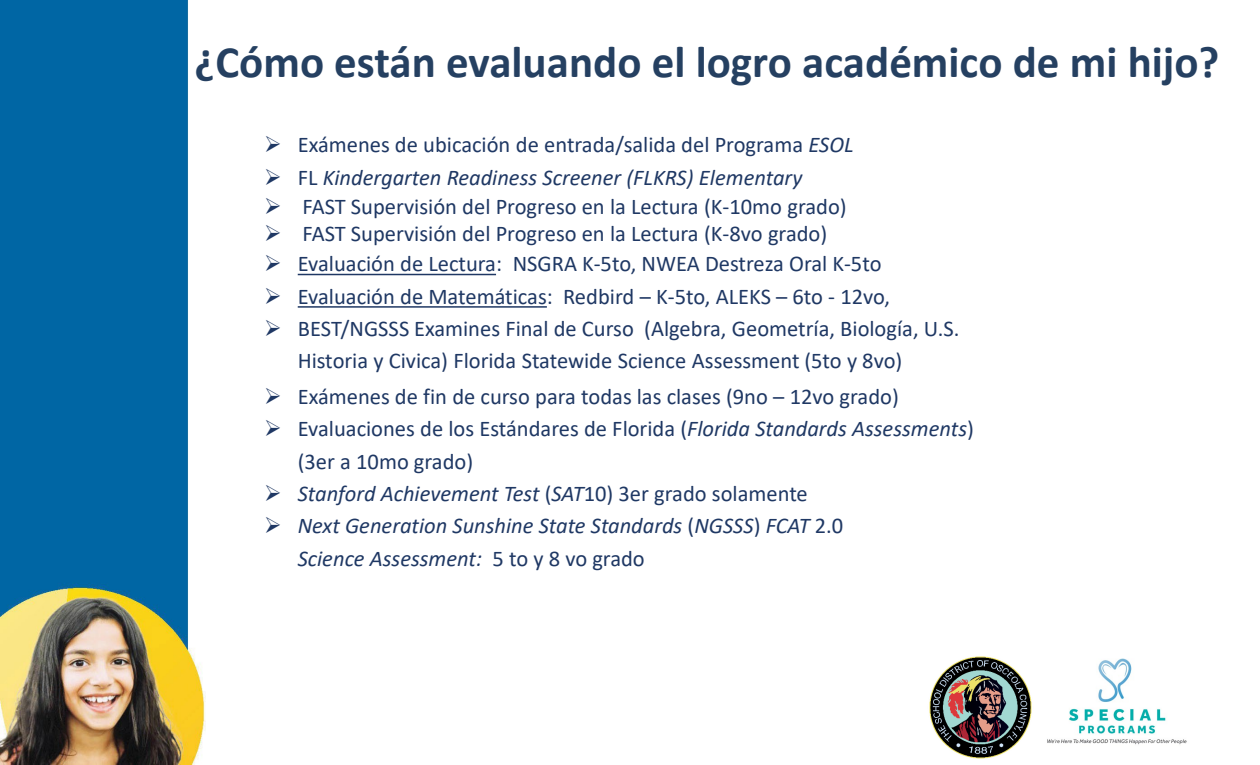
<style>
.page{position:relative;width:1260px;height:765px;background:#fff}
.page>*{position:absolute;margin:0;border:0;box-sizing:border-box;transform-origin:0 0}
.t1{font:700 45px "Calibri";color:#254061}
.t2{font:22.5px/32.4px "Calibri";color:#1f3864}
.t3{font:italic 22.5px/32.4px "Calibri";color:#1f3864}
.s1{font-style:italic}
.s2{font-style:normal}
</style>
<div class="page">
<img style="left:0;top:0;width:205px;height:765px">
<img style="left:929px;top:656px;width:103px;height:103px">
<img style="left:1047px;top:658px;width:140px;height:87px">
<svg style="left:298px;top:274px;width:198px;height:1px"></svg>
<svg style="left:298px;top:306px;width:249px;height:2px"></svg>
<p class="t1" style="left:195px;top:30px;width:1026px">¿Cómo están evaluando el logro académico de mi hijo?</p>
<p class="t2" style="left:264px;top:128px;width:591px">➢ Exámenes de ubicación de entrada/salida del Programa <span class="s1">ESOL</span></p>
<p class="t3" style="left:264px;top:160px;width:540px">➢ <span class="s2">FL</span> Kindergarten Readiness Screener (FLKRS) Elementary</p>
<p class="t2" style="left:264px;top:190px;width:584px">➢ FAST Supervisión del Progreso en la Lectura (K-10mo grado)</p>
<p class="t2" style="left:264px;top:217px;width:565px">➢ FAST Supervisión del Progreso en la Lectura (K-8vo grado)</p>
<p class="t2" style="left:264px;top:247px;width:619px">➢ Evaluación de Lectura: NSGRA K-5to, NWEA Destreza Oral K-5to</p>
<p class="t2" style="left:264px;top:279px;width:628px">➢ Evaluación de Matemáticas: Redbird – K-5to, ALEKS – 6to - 12vo,</p>
<p class="t2" style="left:298px;top:312px;width:663px;text-indent:-34px">➢ BEST/NGSSS Examines Final de Curso (Algebra, Geometría, Biología, U.S.<br>Historia y Civica) Florida Statewide Science Assessment (5to y 8vo)</p>
<p class="t2" style="left:264px;top:380px;width:636px">➢ Exámenes de fin de curso para todas las clases (9no – 12vo grado)</p>
<p class="t2" style="left:298px;top:412px;width:678px;text-indent:-34px">➢ Evaluaciones de los Estándares de Florida (<span class="s1">Florida Standards Assessments</span>) (3er a 10mo grado)</p>
<p class="t3" style="left:264px;top:476px;width:545px">➢ Stanford Achievement Test <span class="s2">(</span>SAT<span class="s2">10) 3er grado solamente</span></p>
<p class="t3" style="left:298px;top:509px;width:547px;text-indent:-34px">➢ Next Generation Sunshine State Standards <span class="s2">(</span>NGSSS<span class="s2">)</span> FCAT <span class="s2">2.0<br></span>Science Assessment: <span class="s2">5 to y 8 vo grado</span></p>
</div>
